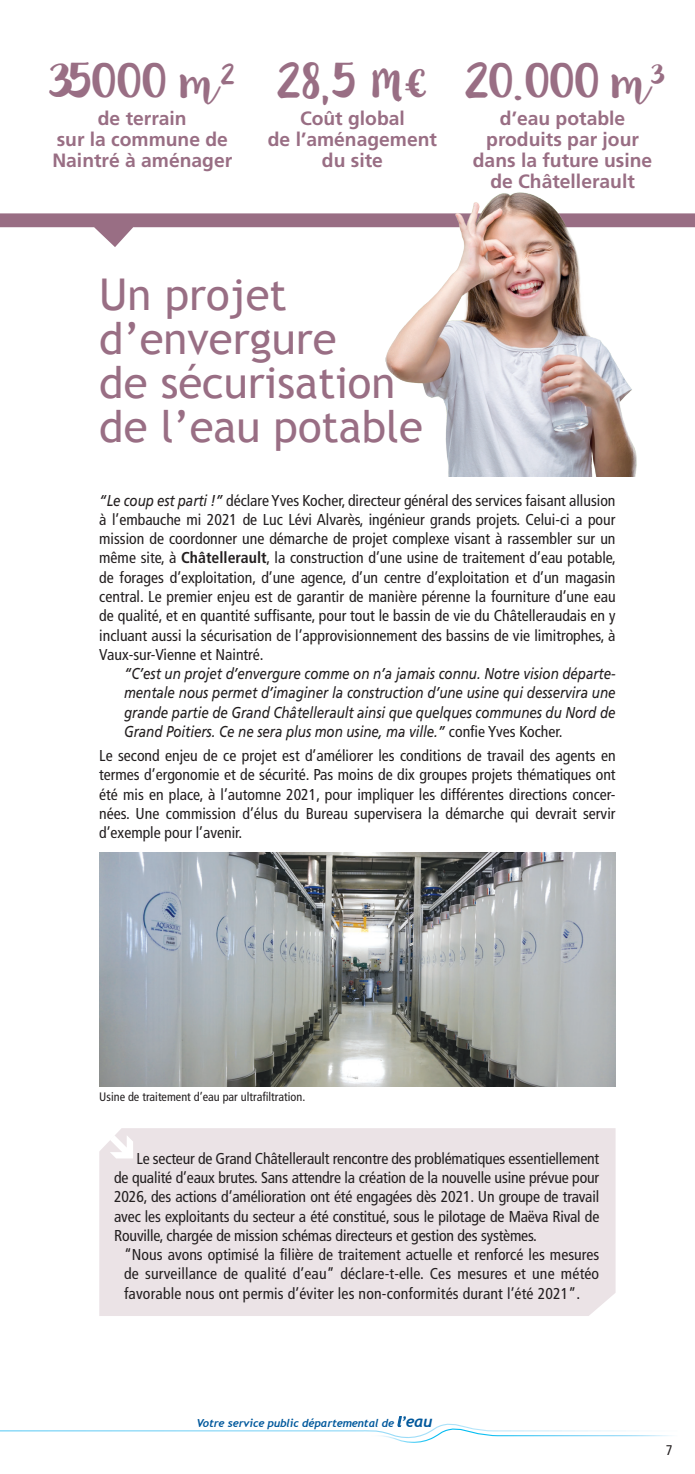
<style>
.page{position:relative;width:695px;height:1474px;background:#fff}
.page>*{position:absolute;margin:0;border:0;box-sizing:border-box;transform-origin:0 0}
.t1{font:43.75px/43.8px "Trebuchet MS";color:#996e84}
.t2{font:43.75px "Lilly Belle";color:#996e84}
.t3{font:700 19.25px/21px "Frutiger";color:#996e84;text-align:center}
.t4{font:condensed 15.75px/19.2px "Frutiger";color:#231f20;text-align:justify}
.t5{font:italic 15.75px/19.2px "Frutiger";letter-spacing:-.005em;color:#231f20;text-align:justify;scale:.85 1}
.t6{font:condensed 14px "Frutiger";color:#231f20}
.t7{font:condensed 12.25px "Frutiger";color:#231f20}
.t8{font:italic 700 11.03px "Trebuchet";letter-spacing:-.01em;color:#01589c}
.s1{font-size:35px}
.s2{font-style:italic;font-stretch:normal}
.s3{font-weight:700}
.s4{font-style:normal;font-stretch:condensed}
.s5{font-size:13.47px}
.s6{font-size:15.92px}
</style>
<div class="page">
<svg style="left:0;top:1416px;width:672px;height:27px"></svg>
<svg style="left:0;top:213px;width:694px;height:34px"></svg>
<div style="left:99px;top:1128px;width:516px;height:187px;background:#ebe3e6"></div>
<svg style="left:110px;top:1135px;width:23px;height:23px"></svg>
<img style="left:375px;top:192px;width:273px;height:284px">
<img style="left:99px;top:852px;width:516px;height:234px">
<h1 class="t2" style="left:50px;top:51px;width:187px">35000 m<sup>2</sup></h1>
<p class="t3" style="left:52px;top:108px;width:181px">de terrain<br>sur la commune de<br>Naintré à aménager</p>
<h1 class="t2" style="left:276px;top:51px;width:155px">28,5 <span class="s1">M€</span></h1>
<p class="t3" style="left:268px;top:108px;width:171px">Coût global<br>de l’aménagement du site</p>
<h1 class="t2" style="left:463px;top:51px;width:199px">20.000 m<sup>3</sup></h1>
<p class="t3" style="left:473px;top:108px;width:181px">d’eau potable produits par jour dans la future usine de Châtellerault</p>
<h1 class="t1" style="left:99px;top:273px;width:325px">Un projet d’envergure<br>de sécurisation de l’eau potable</h1>
<p class="t4" style="left:99px;top:491px;width:518px"><span class="s2">“Le coup est parti !”</span> déclare Yves Kocher, directeur général des services faisant allusion à l’embauche mi 2021 de Luc Lévi Alvarès, ingénieur grands projets. Celui-ci a pour mission de coordonner une démarche de projet complexe visant à rassembler sur un même site, à <span class="s3">Châtellerault</span>, la construction d’une usine de traitement d’eau potable, de forages d’exploitation, d’une agence, d’un centre d’exploitation et d’un magasin central. Le premier enjeu est de garantir de manière pérenne la fourniture d’une eau de qualité, et en quantité suffisante, pour tout le bassin de vie du Châtelleraudais en y incluant aussi la sécurisation de l’approvisionnement des bassins de vie limitrophes, à Vaux-sur-Vienne et Naintré.</p>
<p class="t5" style="left:124px;top:664px;width:579px">“C’est un projet d’envergure comme on n’a jamais connu. Notre vision départe&shy;mentale nous permet d’imaginer la construction d’une usine qui desservira une grande partie de Grand Châtellerault ainsi que quelques communes du Nord de Grand Poitiers. Ce ne sera plus mon usine, ma ville.” <span class="s4">confie Yves Kocher.</span></p>
<p class="t4" style="left:99px;top:746px;width:517px">Le second enjeu de ce projet est d’améliorer les conditions de travail des agents en termes d’ergonomie et de sécurité. Pas moins de dix groupes projets thématiques ont été mis en place, à l’automne 2021, pour impliquer les différentes directions concer&shy;nées. Une commission d’élus du Bureau supervisera la démarche qui devrait servir d’exemple pour l’avenir.</p>
<p class="t7" style="left:99px;top:1089px;width:207px">Usine de traitement d’eau par ultrafiltration.</p>
<p class="t4" style="left:114px;top:1148px;width:486px;text-indent:22px">Le secteur de Grand Châtellerault rencontre des problématiques essentiellement de qualité d’eaux brutes. Sans attendre la création de la nouvelle usine prévue pour 2026, des actions d’amélioration ont été engagées dès 2021. Un groupe de travail avec les exploitants du secteur a été constitué, sous le pilotage de Maëva Rival de Rouville, chargée de mission schémas directeurs et gestion des systèmes.</p>
<p class="t4" style="left:124px;top:1245px;width:476px">“Nous avons optimisé la filière de traitement actuelle et renforcé les mesures de surveillance de qualité d’eau” déclare-t-elle. Ces mesures et une météo favorable nous ont permis d’éviter les non-conformités durant l’été 2021”.</p>
<p class="t8" style="left:196px;top:1415px;width:237px">Votre service public départemental de <span class="s5">l</span><span class="s6">’eau</span></p>
<p class="t6" style="left:665px;top:1441px;width:8px">7</p>
</div>
